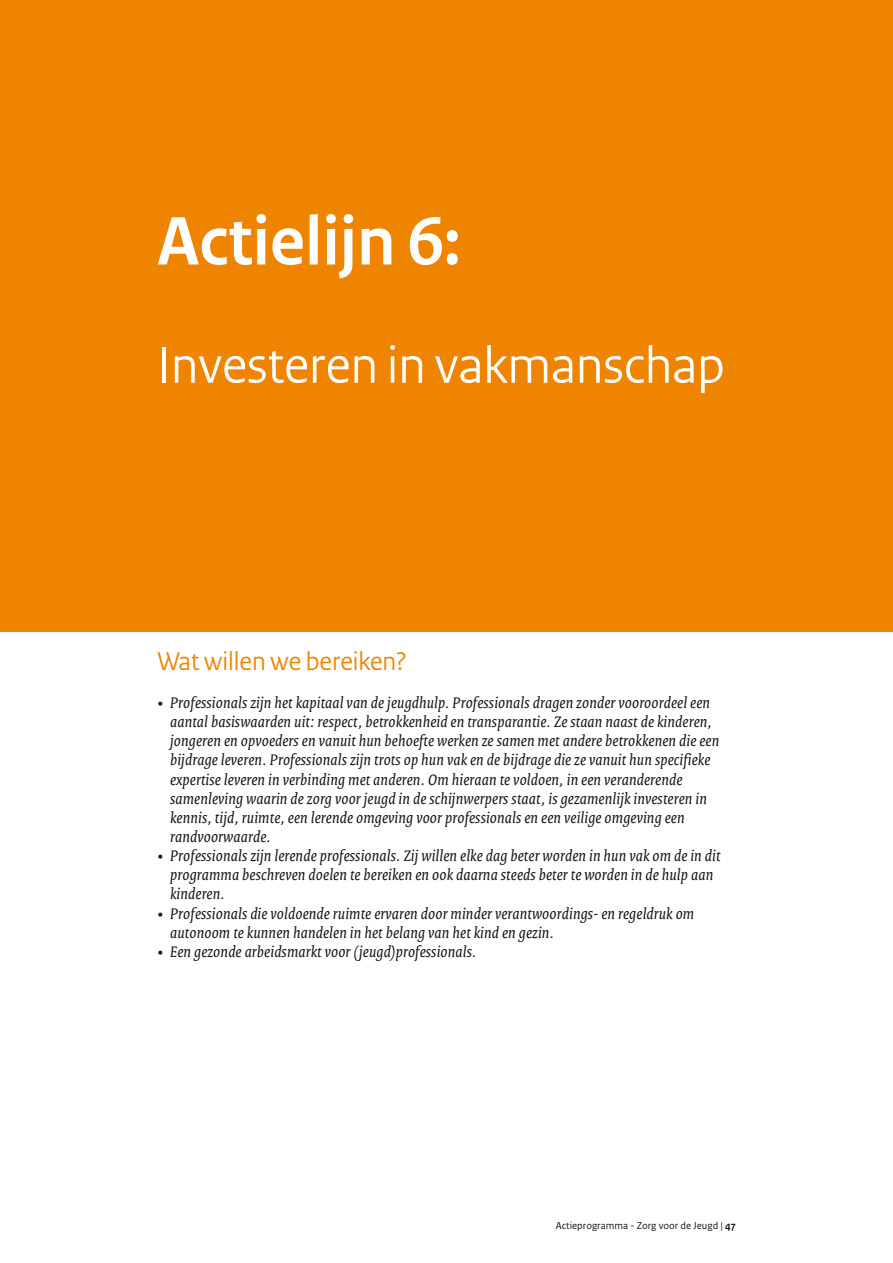
<style>
.page{position:relative;width:893px;height:1263px;background:#fff}
.page>*{position:absolute;margin:0;border:0;box-sizing:border-box;transform-origin:0 0}
.t1{font:700 72px "Rijksoverheid Sans Heading";color:#fff}
.t2{font:54px "Rijksoverheid Sans Heading";color:#fff}
.t3{font:27px "Rijksoverheid Sans Heading";color:#ef8400}
.t4{font:italic 16.5px/19.2px "Rijksoverheid Serif";letter-spacing:.015em;color:#1a171c}
.t5{font:10.5px "Rijksoverheid Sans Text";color:#1a171c}
.s1{font-weight:700}
</style>
<div class="page">
<div style="left:0;top:0;width:893px;height:631px;background:#ef8400"></div>
<h1 class="t1" style="left:157px;top:201px;width:304px">Actielijn 6:</h1>
<h2 class="t2" style="left:157px;top:334px;width:569px">Investeren in vakmanschap</h2>
<h3 class="t3" style="left:157px;top:645px;width:251px">Wat willen we bereiken?</h3>
<p class="t4" style="left:170px;top:693px;width:551px;text-indent:-13px">• Professionals zijn het kapitaal van de jeugdhulp. Professionals dragen zonder vooroordeel een aantal basiswaarden uit: respect, betrokkenheid en transparantie. Ze staan naast de kinderen, jongeren en opvoeders en vanuit hun behoefte werken ze samen met andere betrokkenen die een bijdrage leveren. Professionals zijn trots op hun vak en de bijdrage die ze vanuit hun specifieke expertise leveren in verbinding met anderen. Om hieraan te voldoen, in een veranderende samenleving waarin de zorg voor jeugd in de schijnwerpers staat, is gezamenlijk investeren in kennis, tijd, ruimte, een lerende omgeving voor professionals en een veilige omgeving een randvoorwaarde.</p>
<p class="t4" style="left:170px;top:846px;width:552px;text-indent:-13px">• Professionals zijn lerende professionals. Zij willen elke dag beter worden in hun vak om de in dit programma beschreven doelen te bereiken en ook daarna steeds beter te worden in de hulp aan kinderen.</p>
<p class="t4" style="left:170px;top:903px;width:526px;text-indent:-13px">• Professionals die voldoende ruimte ervaren door minder verantwoordings- en regeldruk om autonoom te kunnen handelen in het belang van het kind en gezin.</p>
<p class="t4" style="left:157px;top:942px;width:321px">• Een gezonde arbeidsmarkt voor (jeugd)professionals.</p>
<p class="t5" style="left:556px;top:1219px;width:181px">Actieprogramma - Zorg voor de Jeugd | <span class="s1">47</span></p>
</div>
